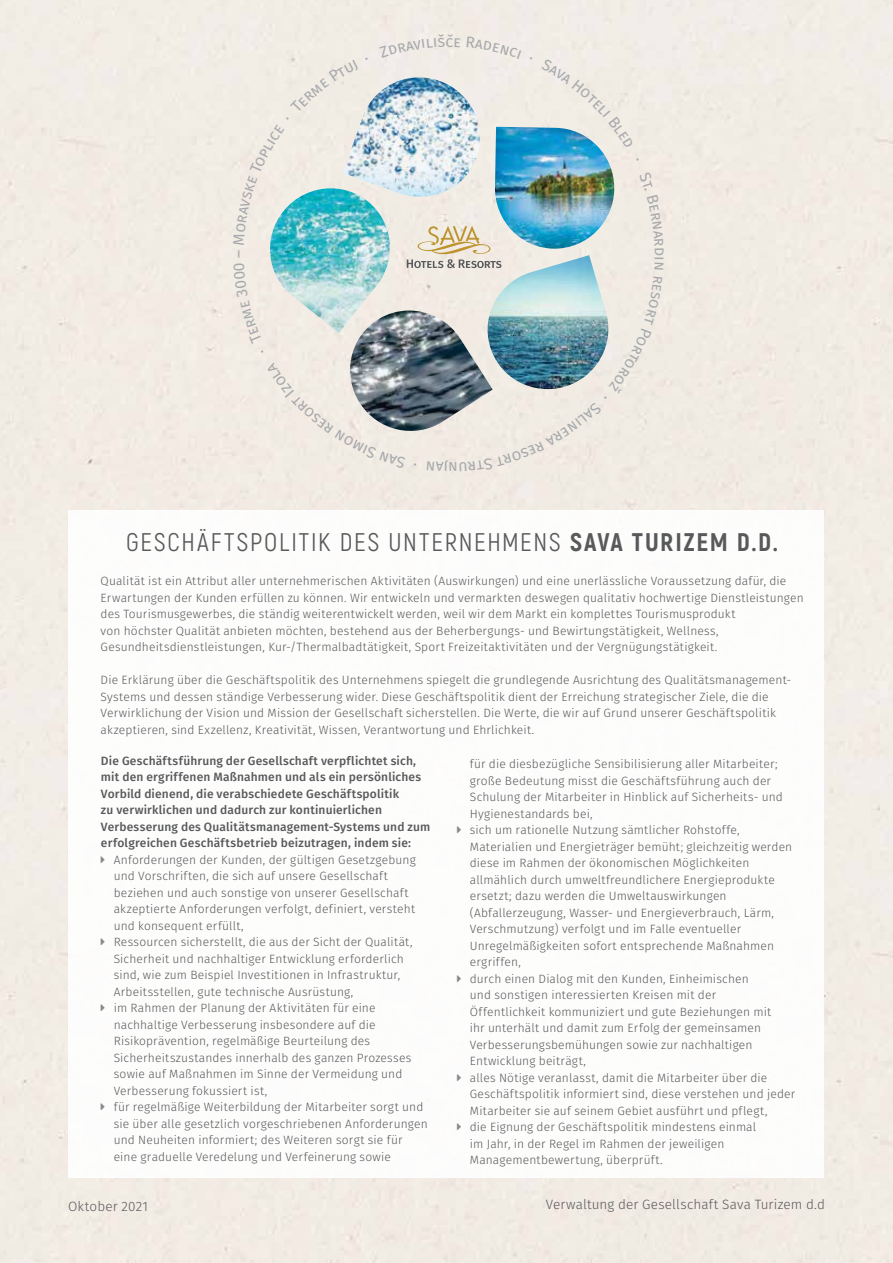
<style>
.page{position:relative;width:893px;height:1263px;background:#fff}
.page>*{position:absolute;margin:0;border:0;box-sizing:border-box;transform-origin:0 0}
.t1{font:25.5px "Akrobat";letter-spacing:.075em;color:#58595b}
.t2{font:15.6px "Fira Sans";color:#a7a9ac}
.t3{font:300 13.5px "Fira Sans";letter-spacing:.01em;color:#58595b}
.t4{font:300 12px/16.5px "Fira Sans";letter-spacing:.01em;color:#58595b}
.t5{font:500 12px/16.5px "Fira Sans";letter-spacing:.015em;color:#58595b}
.s1{font-weight:800}
</style>
<div class="page">
<img style="left:494px;top:127px;width:121px;height:122px">
<img style="left:481px;top:255px;width:134px;height:21px">
<img style="left:343px;top:310px;width:84px;height:129px">
<img style="left:263px;top:204px;width:134px;height:129px">
<img style="left:359px;top:77px;width:124px;height:127px">
<svg style="left:407px;top:226px;width:94px;height:42px;background:#ddd3bf"></svg>
<svg style="left:541px;top:59px;width:93px;height:90px;background:#d7e2e0"></svg>
<div style="left:639px;top:171px;width:25px;height:98px;background:#f0ece3"></div>
<svg style="left:427px;top:276px;width:236px;height:195px;background:#c3cdcb"></svg>
<svg style="left:266px;top:362px;width:140px;height:106px;background:#d7d4cf"></svg>
<div style="left:233px;top:263px;width:29px;height:81px;background:#f2ece3"></div>
<svg style="left:233px;top:60px;width:126px;height:185px;background:#d1e2de"></svg>
<div style="left:379px;top:34px;width:66px;height:24px;background:#f1ece7"></div>
<svg style="left:455px;top:38px;width:5px;height:9px"></svg>
<svg style="left:467px;top:37px;width:54px;height:22px"></svg>
<h2 class="t2" style="left:227px;top:258px;width:10px;rotate:-90deg">–</h2>
<h2 class="t2" style="left:445px;top:30px;width:9px">č</h2>
<h1 class="t1" style="left:126px;top:526px;width:653px">GESCHÄFTSPOLITIK DES UNTERNEHMENS <span class="s1">SAVA TURIZEM D.D.</span></h1>
<p class="t4" style="left:101px;top:573px;width:705px">Qualität ist ein Attribut aller unternehmerischen Aktivitäten (Auswirkungen) und eine unerlässliche Voraussetzung dafür, die Erwartungen der Kunden erfüllen zu können. Wir entwickeln und vermarkten deswegen qualitativ hochwertige Dienstleistungen des Tourismusgewerbes, die ständig weiterentwickelt werden, weil wir dem Markt ein komplettes Tourismusprodukt<br>von höchster Qualität anbieten möchten, bestehend aus der Beherbergungs- und Bewirtungstätigkeit, Wellness, Gesundheitsdienstleistungen, Kur-/Thermalbadtätigkeit, Sport Freizeitaktivitäten und der Vergnügungstätigkeit.</p>
<p class="t4" style="left:101px;top:672px;width:692px">Die Erklärung über die Geschäftspolitik des Unternehmens spiegelt die grundlegende Ausrichtung des Qualitätsmanagement-Systems und dessen ständige Verbesserung wider. Diese Geschäftspolitik dient der Erreichung strategischer Ziele, die die Verwirklichung der Vision und Mission der Gesellschaft sicherstellen. Die Werte, die wir auf Grund unserer Geschäftspolitik akzeptieren, sind Exzellenz, Kreativität, Wissen, Verantwortung und Ehrlichkeit.</p>
<p class="t5" style="left:101px;top:753px;width:331px">Die Geschäftsführung der Gesellschaft verpflichtet sich, mit den ergriffenen Maßnahmen und als ein persönliches Vorbild dienend, die verabschiedete Geschäftspolitik<br>zu verwirklichen und dadurch zur kontinuierlichen Verbesserung des Qualitätsmanagement-Systems und zum erfolgreichen Geschäftsbetrieb beizutragen, indem sie:</p>
<p class="t4" style="left:114px;top:852px;width:315px">Anforderungen der Kunden, der gültigen Gesetzgebung und Vorschriften, die sich auf unsere Gesellschaft beziehen und auch sonstige von unserer Gesellschaft akzeptierte Anforderungen verfolgt, definiert, versteht und konsequent erfüllt,<br>Ressourcen sicherstellt, die aus der Sicht der Qualität, Sicherheit und nachhaltiger Entwicklung erforderlich sind, wie zum Beispiel Investitionen in Infrastruktur, Arbeitsstellen, gute technische Ausrüstung,<br>im Rahmen der Planung der Aktivitäten für eine nachhaltige Verbesserung insbesondere auf die Risikoprävention, regelmäßige Beurteilung des Sicherheitszustandes innerhalb des ganzen Prozesses sowie auf Maßnahmen im Sinne der Vermeidung und Verbesserung fokussiert ist,<br>für regelmäßige Weiterbildung der Mitarbeiter sorgt und sie über alle gesetzlich vorgeschriebenen Anforderungen und Neuheiten informiert; des Weiteren sorgt sie für eine graduelle Veredelung und Verfeinerung sowie</p>
<p class="t4" style="left:470px;top:756px;width:327px">für die diesbezügliche Sensibilisierung aller Mitarbeiter; große Bedeutung misst die Geschäftsführung auch der Schulung der Mitarbeiter in Hinblick auf Sicherheits- und Hygienestandards bei,<br>sich um rationelle Nutzung sämtlicher Rohstoffe, Materialien und Energieträger bemüht; gleichzeitig werden diese im Rahmen der ökonomischen Möglichkeiten allmählich durch umweltfreundlichere Energieprodukte ersetzt; dazu werden die Umweltauswirkungen (Abfallerzeugung, Wasser- und Energieverbrauch, Lärm, Verschmutzung) verfolgt und im Falle eventueller Unregelmäßigkeiten sofort entsprechende Maßnahmen ergriffen,<br>durch einen Dialog mit den Kunden, Einheimischen<br>und sonstigen interessierten Kreisen mit der<br>Öffentlichkeit kommuniziert und gute Beziehungen mit<br>ihr unterhält und damit zum Erfolg der gemeinsamen Verbesserungsbemühungen sowie zur nachhaltigen Entwicklung beiträgt,<br>alles Nötige veranlasst, damit die Mitarbeiter über die Geschäftspolitik informiert sind, diese verstehen und jeder Mitarbeiter sie auf seinem Gebiet ausführt und pflegt,<br>die Eignung der Geschäftspolitik mindestens einmal<br>im Jahr, in der Regel im Rahmen der jeweiligen Managementbewertung, überprüft.</p>
<p class="t3" style="left:68px;top:1197px;width:82px">Oktober 2021</p>
<p class="t3" style="left:546px;top:1195px;width:281px">Verwaltung der Gesellschaft Sava Turizem d.d</p>
</div>
